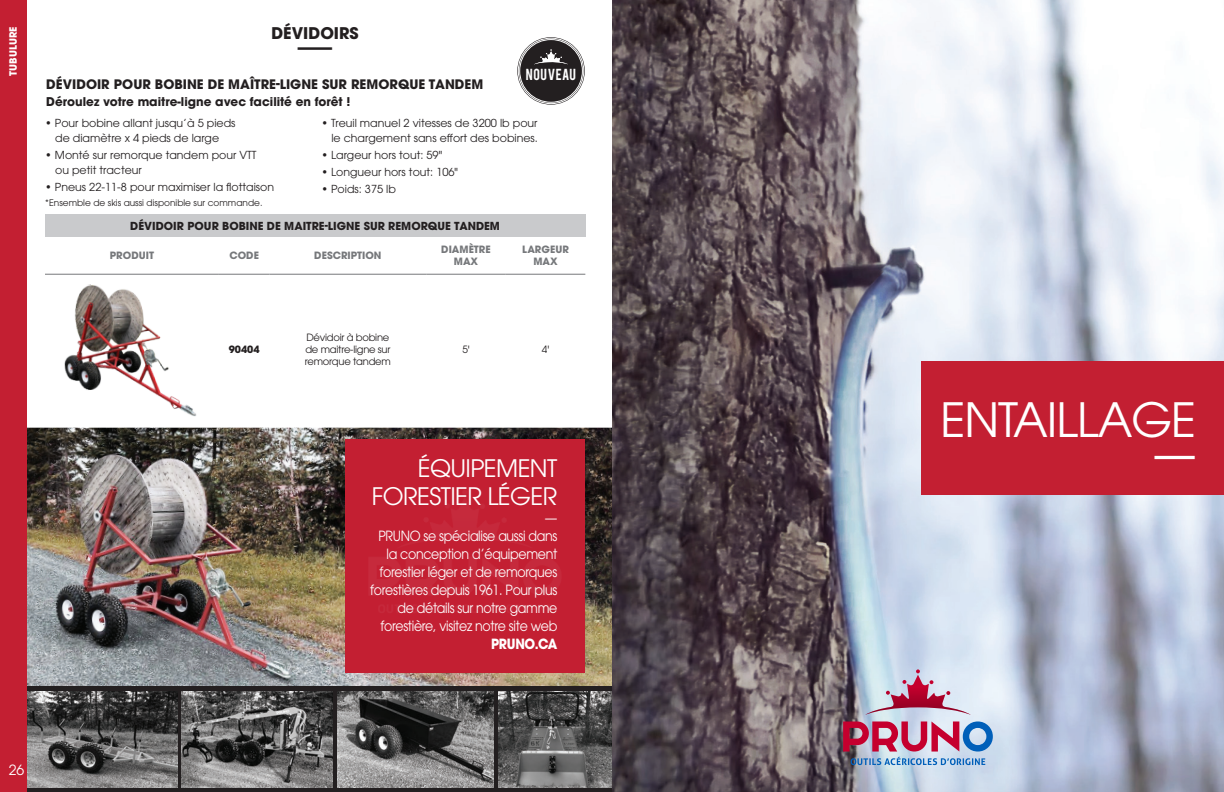
<style>
.page{position:relative;width:1224px;height:792px;background:#fff}
.page>*{position:absolute;margin:0;border:0;box-sizing:border-box;transform-origin:0 0}
.t1{font:48px "ITC Avant Garde Std";color:#fff;scale:.9 1}
.t2{font:47px "ITC Avant Garde Std";letter-spacing:-.025em;color:#fff}
.t3{font:37px "ITC Avant Garde Std";color:#231f20}
.t4{font:24px/28px "ITC Avant Garde Std";letter-spacing:-.025em;color:#fff;text-align:right}
.t5{font:700 16px "ITC Avant Garde Std";color:#231f20}
.t6{font:14px/18px "ITC Avant Garde Std";letter-spacing:-.025em;color:#fff;text-align:right;scale:.9 1}
.t7{font:700 14px "ITC Avant Garde Std";letter-spacing:-.025em;color:#fff;scale:.9 1}
.t8{font:14px "ITC Avant Garde Std";letter-spacing:-.025em;color:#fff}
.t9{font:700 13px "ITC Avant Garde Std";color:#231f20}
.t10{font:12.6px "Bebas";letter-spacing:.045em;color:#fff}
.t11{font:700 12px "ITC Avant Garde Std";color:#231f20}
.t12{font:11px/15px "ITC Avant Garde Std";color:#231f20;text-align:center}
.t13{font:700 11px "ITC Avant Garde Std";color:#231f20}
.t14{font:10px/12px "ITC Avant Garde Std";letter-spacing:-.025em;color:#231f20}
.t15{font:700 10px/12px "ITC Avant Garde Std";color:#76787b;text-align:center}
.t16{font:700 10px "ITC Avant Garde Std";color:#fff}
.t17{font:700 10px "ITC Avant Garde Std";color:#231f20}
.t18{font:9px "ITC Avant Garde Std";color:#231f20}
</style>
<div class="page">
<div style="left:0;top:0;width:27px;height:792px;background:#c31f32"></div>
<div style="left:45px;top:214px;width:540px;height:23px;background:#c9cacc"></div>
<hr style="left:45px;top:274px;width:174px;height:1px;background:#76787b">
<hr style="left:219px;top:274px;width:51px;height:1px;background:#76787b">
<hr style="left:270px;top:274px;width:156px;height:1px;background:#76787b">
<hr style="left:426px;top:274px;width:80px;height:1px;background:#76787b">
<hr style="left:506px;top:274px;width:79px;height:1px;background:#76787b">
<img style="left:64px;top:284px;width:133px;height:132px">
<svg style="left:517px;top:37px;width:68px;height:68px;fill:#231f20"></svg>
<svg style="left:534px;top:49px;width:34px;height:15px"></svg>
<div style="left:519px;top:39px;width:64px;height:64px;border:1px solid #fff;border-radius:50%"></div>
<img style="left:27px;top:428px;width:585px;height:259px">
<img style="left:338px;top:427px;width:255px;height:260px">
<div style="left:27px;top:687px;width:603px;height:105px;background:#231f20"></div>
<img style="left:27px;top:691px;width:150px;height:97px">
<img style="left:182px;top:691px;width:151px;height:97px">
<img style="left:337px;top:691px;width:156px;height:97px">
<img style="left:498px;top:691px;width:114px;height:97px">
<img style="left:612px;top:0;width:612px;height:792px">
<div style="left:921px;top:361px;width:303px;height:134px;background:#c31f32"></div>
<svg style="left:865px;top:669px;width:106px;height:46px"></svg>
<svg style="left:843px;top:721px;width:150px;height:44px"></svg>
<p class="t16" style="left:6px;top:76px;width:51px;rotate:-90deg">TUBULURE</p>
<p class="t5" style="left:271px;top:22px;width:89px">DÉVIDOIRS</p>
<p class="t3" style="left:297px;top:22px;width:38px">—</p>
<p class="t9" style="left:46px;top:76px;width:438px">DÉVIDOIR POUR BOBINE DE MAÎTRE-LIGNE SUR REMORQUE TANDEM</p>
<p class="t11" style="left:46px;top:93px;width:306px">Déroulez votre maitre-ligne avec facilité en forêt !</p>
<p class="t12" style="left:45px;top:115px;width:192px">• Pour bobine allant jusqu’à 5 pieds de diamètre x 4 pieds de large</p>
<p class="t12" style="left:55px;top:147px;width:203px;text-align:left;text-indent:-10px">• Monté sur remorque tandem pour VTT ou petit tracteur</p>
<p class="t12" style="left:45px;top:179px;width:230px">• Pneus 22-11-8 pour maximiser la flottaison</p>
<p class="t18" style="left:45px;top:197px;width:219px">*Ensemble de skis aussi disponible sur commande.</p>
<p class="t10" style="left:526px;top:65px;width:52px">NOUVEAU</p>
<p class="t12" style="left:321px;top:115px;width:218px;text-align:right">• Treuil manuel 2 vitesses de 3200 lb pour le chargement sans effort des bobines.</p>
<p class="t12" style="left:321px;top:148px;width:122px">• Largeur hors tout: 59"</p>
<p class="t12" style="left:321px;top:165px;width:138px">• Longueur hors tout: 106"</p>
<p class="t12" style="left:321px;top:182px;width:76px">• Poids: 375 lb</p>
<p class="t13" style="left:130px;top:218px;width:371px">DÉVIDOIR POUR BOBINE DE MAITRE-LIGNE SUR REMORQUE TANDEM</p>
<p class="t15" style="left:110px;top:249px;width:46px">PRODUIT</p>
<p class="t15" style="left:229px;top:249px;width:31px">CODE</p>
<p class="t15" style="left:314px;top:249px;width:69px">DESCRIPTION</p>
<p class="t15" style="left:441px;top:243px;width:51px">DIAMÈTRE<br>MAX</p>
<p class="t15" style="left:522px;top:243px;width:48px">LARGEUR<br>MAX</p>
<p class="t8" style="left:9px;top:762px;width:17px">26</p>
<p class="t17" style="left:229px;top:342px;width:32px">90404</p>
<p class="t14" style="left:305px;top:331px;width:88px">Dévidoir à bobine de maitre-ligne sur remorque tandem</p>
<p class="t14" style="left:462px;top:343px;width:9px">5'</p>
<p class="t14" style="left:542px;top:343px;width:9px">4'</p>
<p class="t4" style="left:372px;top:454px;width:187px">ÉQUIPEMENT<br>FORESTIER LÉGER</p>
<p class="t6" style="left:545px;top:508px;width:15px">—</p>
<p class="t6" style="left:370px;top:526px;width:209px">PRUNO se spécialise aussi dans la conception d’équipement forestier léger et de remorques forestières depuis 1961. Pour plus de détails sur notre gamme forestière, visitez notre site web</p>
<p class="t7" style="left:491px;top:634px;width:75px">PRUNO.CA</p>
<p class="t2" style="left:941px;top:390px;width:257px">ENTAILLAGE</p>
<p class="t1" style="left:1153px;top:423px;width:50px">—</p>
</div>
